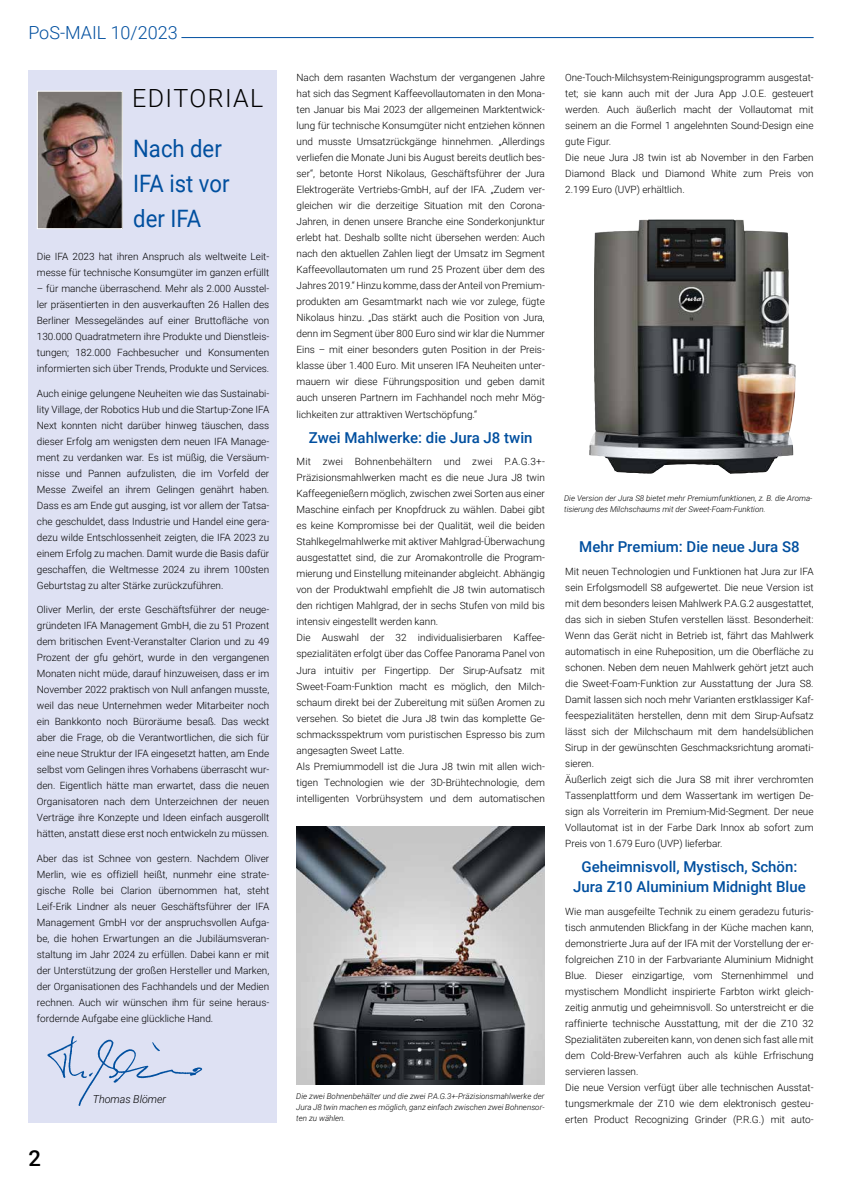
<style>
.page{position:relative;width:842px;height:1191px;background:#fff}
.page>*{position:absolute;margin:0;border:0;box-sizing:border-box;transform-origin:0 0}
.t1{font:300 25px "Roboto";letter-spacing:.055em;color:#000}
.t2{font:24px/35px "Roboto";color:#004f9f;scale:.92 1}
.t3{font:500 22px "Roboto";color:#000}
.t4{font:300 18px "Roboto";color:#004f9f}
.t5{font:500 15px/20px "Roboto";color:#004f9f;text-align:center}
.t6{font:italic 300 11px "Roboto";letter-spacing:-.005em;color:#000}
.t7{font:300 10px/16px "Roboto";color:#000}
.t8{font:italic 300 8px/11px "Roboto";color:#000;text-align:justify}
</style>
<div class="page">
<div style="left:28px;top:71px;width:249px;height:1052px;background:#dee1f3"></div>
<img style="left:47px;top:1036px;width:156px;height:70px">
<img style="left:39px;top:93px;width:82px;height:134px">
<div style="left:37px;top:91px;width:86px;height:138px;border:1px solid #fff"></div>
<hr style="left:181px;top:37px;width:633px;height:1px;background:#004f9f">
<img style="left:296px;top:826px;width:249px;height:258px">
<img style="left:589px;top:219px;width:207px;height:255px">
<h3 class="t4" style="left:28px;top:20px;width:151px">PoS-MAIL 10/2023</h3>
<h1 class="t1" style="left:132px;top:81px;width:133px">EDITORIAL</h1>
<h2 class="t2" style="left:133px;top:130px;width:106px">Nach der<br>IFA ist vor der IFA</h2>
<p class="t7" style="left:37px;top:248px;width:234px">Die IFA 2023 hat ihren Anspruch als weltweite Leit&shy;messe für technische Konsumgüter im ganzen erfüllt</p>
<p class="t7" style="left:37px;top:280px;width:234px;text-align:justify">– für manche überraschend. Mehr als 2.000 Ausstel&shy;ler präsentierten in den ausverkauften 26 Hallen des Berliner Messegeländes auf einer Bruttofläche von 130.000 Quadratmetern ihre Produkte und Dienstleis&shy;tungen; 182.000 Fachbesucher und Konsumenten informierten sich über Trends, Produkte und Services.</p>
<p class="t7" style="left:37px;top:385px;width:234px;text-align:justify">Auch einige gelungene Neuheiten wie das Sustainabi&shy;lity Village, der Robotics Hub und die Startup-Zone IFA Next konnten nicht darüber hinweg täuschen, dass dieser Erfolg am wenigsten dem neuen IFA Manage&shy;ment zu verdanken war. Es ist müßig, die Versäum&shy;nisse und Pannen aufzulisten, die im Vorfeld der Messe Zweifel an ihrem Gelingen genährt haben.<br>Dass es am Ende gut ausging, ist vor allem der Tatsa&shy;che geschuldet, dass Industrie und Handel eine gera&shy;dezu wilde Entschlossenheit zeigten, die IFA 2023 zu einem Erfolg zu machen. Damit wurde die Basis dafür geschaffen, die Weltmesse 2024 zu ihrem 100sten Geburtstag zu alter Stärke zurückzuführen.</p>
<p class="t7" style="left:37px;top:601px;width:234px;text-align:justify">Oliver Merlin, der erste Geschäftsführer der neuge&shy;gründeten IFA Management GmbH, die zu 51 Prozent dem britischen Event-Veranstalter Clarion und zu 49<br>Prozent der gfu gehört, wurde in den vergangenen Monaten nicht müde, darauf hinzuweisen, dass er im November 2022 praktisch von Null anfangen musste, weil das neue Unternehmen weder Mitarbeiter noch ein Bankkonto noch Büroräume besaß. Das weckt aber die Frage, ob die Verantwortlichen, die sich für eine neue Struktur der IFA eingesetzt hatten, am Ende selbst vom Gelingen ihres Vorhabens überrascht wur&shy;den. Eigentlich hätte man erwartet, dass die neuen Organisatoren nach dem Unterzeichnen der neuen Verträge ihre Konzepte und Ideen einfach ausgerollt hätten, anstatt diese erst noch entwickeln zu müssen.</p>
<p class="t7" style="left:37px;top:850px;width:234px;text-align:justify">Aber das ist Schnee von gestern. Nachdem Oliver Merlin, wie es offiziell heißt, nunmehr eine strate&shy;gische Rolle bei Clarion übernommen hat, steht Leif-Erik Lindner als neuer Geschäftsführer der IFA Management GmbH vor der anspruchsvollen Aufga&shy;be, die hohen Erwartungen an die Jubiläumsveran&shy;staltung im Jahr 2024 zu erfüllen. Dabei kann er mit der Unterstützung der großen Hersteller und Marken, der Organisationen des Fachhandels und der Medien rechnen. Auch wir wünschen ihm für seine heraus&shy;fordernde Aufgabe eine glückliche Hand.</p>
<h3 class="t3" style="left:28px;top:1142px;width:14px">2</h3>
<p class="t6" style="left:93px;top:1091px;width:75px">Thomas Blömer</p>
<p class="t7" style="left:297px;top:69px;width:250px;text-align:justify">Nach dem rasanten Wachstum der vergangenen Jahre hat sich das Segment Kaffeevollautomaten in den Mona&shy;ten Januar bis Mai 2023 der allgemeinen Marktentwick&shy;lung für technische Konsumgüter nicht entziehen können und musste Umsatzrückgänge hinnehmen. „Allerdings verliefen die Monate Juni bis August bereits deutlich bes&shy;ser“, betonte Horst Nikolaus, Geschäftsführer der Jura Elektrogeräte Vertriebs-GmbH, auf der IFA. „Zudem ver&shy;gleichen wir die derzeitige Situation mit den Corona-Jahren, in denen unsere Branche eine Sonderkonjunktur erlebt hat. Deshalb sollte nicht übersehen werden: Auch nach den aktuellen Zahlen liegt der Umsatz im Segment Kaffeevollautomaten um rund 25 Prozent über dem des Jahres 2019.“ Hinzu komme, dass der Anteil von Premium&shy;produkten am Gesamtmarkt nach wie vor zulege, fügte Nikolaus hinzu. „Das stärkt auch die Position von Jura, denn im Segment über 800 Euro sind wir klar die Nummer Eins – mit einer besonders guten Position in der Preis&shy;klasse über 1.400 Euro. Mit unseren IFA Neuheiten unter&shy;mauern wir diese Führungsposition und geben damit auch unseren Partnern im Fachhandel noch mehr Mög&shy;lichkeiten zur attraktiven Wertschöpfung.“</p>
<h3 class="t5" style="left:309px;top:427px;width:225px">Zwei Mahlwerke: die Jura J8 twin</h3>
<p class="t7" style="left:297px;top:453px;width:250px">Mit zwei Bohnenbehältern und zwei P.A.G.3+- Präzisionsmahlwerken macht es die neue Jura J8 twin Kaffeegenießern möglich, zwischen zwei Sorten aus einer Maschine einfach per Knopfdruck zu wählen. Dabei gibt es keine Kompromisse bei der Qualität, weil die beiden Stahlkegelmahlwerke mit aktiver Mahlgrad-Überwachung ausgestattet sind, die zur Aromakontrolle die Program&shy;mierung und Einstellung miteinander abgleicht. Abhängig von der Produktwahl empfiehlt die J8 twin automatisch den richtigen Mahlgrad, der in sechs Stufen von mild bis intensiv eingestellt werden kann.<br>Die Auswahl der 32 individualisierbaren Kaffee&shy;spezialitäten erfolgt über das Coffee Panorama Panel von Jura intuitiv per Fingertipp. Der Sirup-Aufsatz mit Sweet-Foam-Funktion macht es möglich, den Milch&shy;schaum direkt bei der Zubereitung mit süßen Aromen zu versehen. So bietet die Jura J8 twin das komplette Ge&shy;schmacksspektrum vom puristischen Espresso bis zum angesagten Sweet Latte.<br>Als Premiummodell ist die Jura J8 twin mit allen wich&shy;tigen Technologien wie der 3D-Brühtechnologie, dem intelligenten Vorbrühsystem und dem automatischen</p>
<p class="t8" style="left:296px;top:1090px;width:250px">Die zwei Bohnenbehälter und die zwei P.A.G.3+-Präzisionsmahlwerke der Jura J8 twin machen es möglich, ganz einfach zwischen zwei Bohnensor&shy;ten zu wählen.</p>
<p class="t7" style="left:565px;top:69px;width:250px">One-Touch-Milchsystem-Reinigungsprogramm ausgestat&shy;tet; sie kann auch mit der Jura App J.O.E. gesteuert werden. Auch äußerlich macht der Vollautomat mit seinem an die Formel 1 angelehnten Sound-Design eine gute Figur.<br>Die neue Jura J8 twin ist ab November in den Farben Diamond Black und Diamond White zum Preis von 2.199 Euro (UVP) erhältlich.</p>
<p class="t8" style="left:564px;top:492px;width:250px">Die Version der Jura S8 bietet mehr Premiumfunktionen, z. B. die Aroma&shy;tisierung des Milchschaums mit der Sweet-Foam-Funktion.</p>
<h3 class="t5" style="left:579px;top:536px;width:222px">Mehr Premium: Die neue Jura S8</h3>
<p class="t7" style="left:565px;top:562px;width:250px">Mit neuen Technologien und Funktionen hat Jura zur IFA sein Erfolgsmodell S8 aufgewertet. Die neue Version ist mit dem besonders leisen Mahlwerk P.A.G.2 ausgestattet, das sich in sieben Stufen verstellen lässt. Besonderheit:<br>Wenn das Gerät nicht in Betrieb ist, fährt das Mahlwerk automatisch in eine Ruheposition, um die Oberfläche zu schonen. Neben dem neuen Mahlwerk gehört jetzt auch die Sweet-Foam-Funktion zur Ausstattung der Jura S8.<br>Damit lassen sich noch mehr Varianten erstklassiger Kaf&shy;feespezialitäten herstellen, denn mit dem Sirup-Aufsatz lässt sich der Milchschaum mit dem handelsüblichen Sirup in der gewünschten Geschmacksrichtung aromati&shy;sieren.<br>Äußerlich zeigt sich die Jura S8 mit ihrer verchromten Tassenplattform und dem Wassertank im wertigen De&shy;sign als Vorreiterin im Premium-Mid-Segment. Der neue Vollautomat ist in der Farbe Dark Innox ab sofort zum Preis von 1.679 Euro (UVP) lieferbar.</p>
<h3 class="t5" style="left:573px;top:856px;width:234px">Geheimnisvoll, Mystisch, Schön:<br>Jura Z10 Aluminium Midnight Blue</h3>
<p class="t7" style="left:565px;top:902px;width:250px">Wie man ausgefeilte Technik zu einem geradezu futuris&shy;tisch anmutenden Blickfang in der Küche machen kann, demonstrierte Jura auf der IFA mit der Vorstellung der er&shy;folgreichen Z10 in der Farbvariante Aluminium Midnight Blue. Dieser einzigartige, vom Sternenhimmel und mystischem Mondlicht inspirierte Farbton wirkt gleich&shy;zeitig anmutig und geheimnisvoll. So unterstreicht er die raffinierte technische Ausstattung, mit der die Z10 32<br>Spezialitäten zubereiten kann, von denen sich fast alle mit dem Cold-Brew-Verfahren auch als kühle Erfrischung servieren lassen.<br>Die neue Version verfügt über alle technischen Ausstat&shy;tungsmerkmale der Z10 wie dem elektronisch gesteu&shy;erten Product Recognizing Grinder (P.R.G.) mit auto-</p>
</div>
